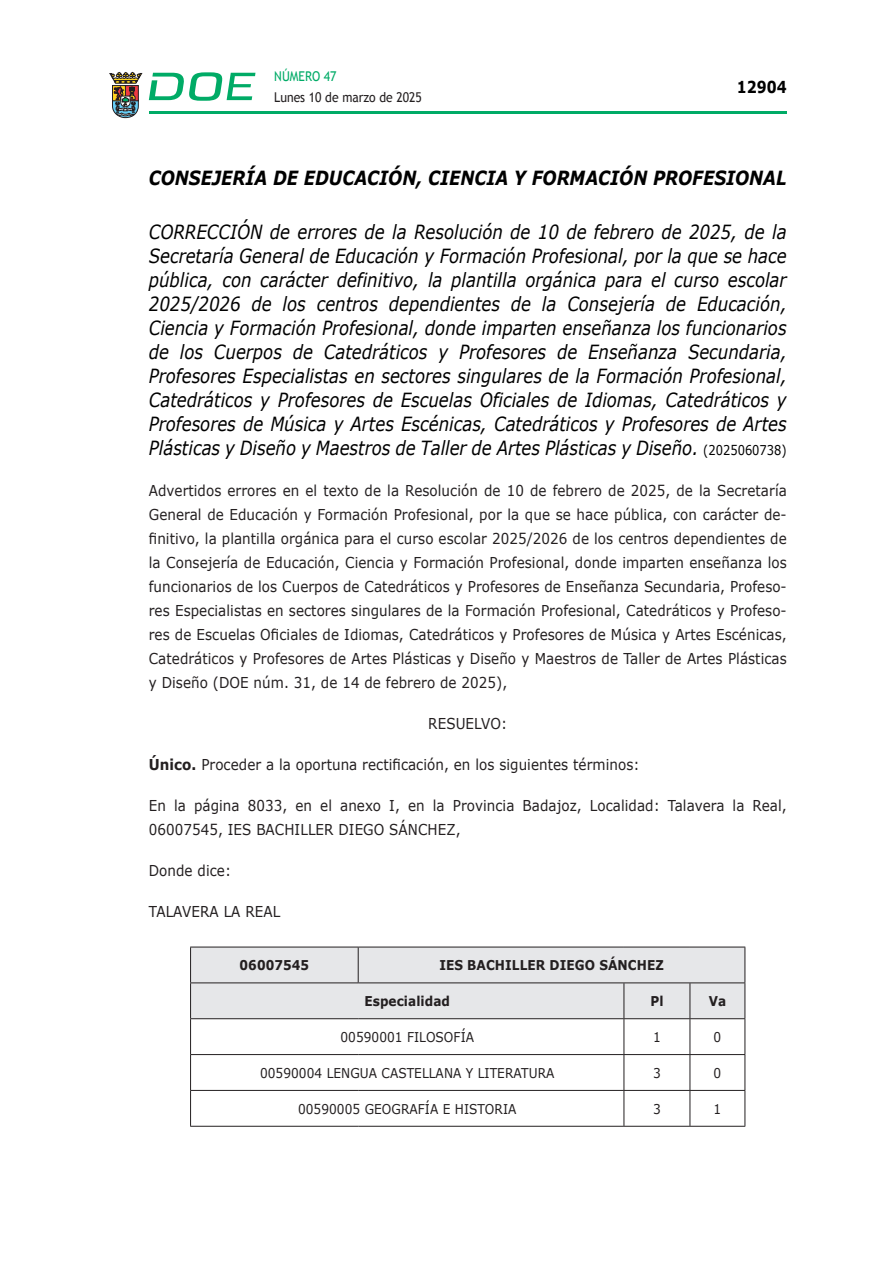
<style>
.page{position:relative;width:893px;height:1263px;background:#fff}
.page>*{position:absolute;margin:0;border:0;box-sizing:border-box;transform-origin:0 0}
.SUBORGANISMO{font:italic 19.5px/24px "Verdana";color:#000;text-align:justify;scale:.85 1}
.ORGANISMO{font:italic 700 19.5px "Verdana";color:#000;scale:.85 1}
.t1{font:700 16.5px "Verdana";color:#000;scale:.85 1}
.CUERPO_DE_TEXTO{font:15px/24px "Verdana";letter-spacing:.005em;color:#231f20;text-align:justify;scale:.9 1}
.CUERPO_DE_TEXTO_TABL{font:13.5px "Verdana";letter-spacing:.005em;color:#231f20;scale:.9 1}
.TABLATITULO{font:700 13.5px "Verdana";letter-spacing:.005em;color:#231f20;scale:.9 1}
.t2{font:13.5px "Trebuchet MS";color:#231f20;scale:.9 1}
.t3{font:13.5px "Trebuchet MS";color:#00ab67;scale:.9 1}
.s1{font-style:normal;font-size:13.5px}
.s2{font-weight:700}
</style>
<div class="page">
<hr style="left:149px;top:111px;width:638px;height:3px;background:#00ab66">
<svg style="left:109px;top:72px;width:33px;height:46px"></svg>
<svg style="left:149px;top:72px;width:106px;height:29px"></svg>
<div style="left:191px;top:948px;width:554px;height:70px;background:#e6e7e9"></div>
<hr style="left:190px;top:947px;width:168px;height:1px;background:#231f20">
<hr style="left:190px;top:947px;width:1px;height:35px;background:#231f20">
<hr style="left:358px;top:947px;width:266px;height:1px;background:#231f20">
<hr style="left:358px;top:947px;width:1px;height:35px;background:#231f20">
<hr style="left:624px;top:947px;width:66px;height:1px;background:#231f20">
<hr style="left:690px;top:947px;width:55px;height:1px;background:#231f20">
<hr style="left:745px;top:947px;width:1px;height:35px;background:#231f20">
<hr style="left:190px;top:982px;width:168px;height:1px;background:#231f20">
<hr style="left:190px;top:983px;width:1px;height:35px;background:#231f20">
<hr style="left:358px;top:982px;width:266px;height:1px;background:#231f20">
<hr style="left:624px;top:982px;width:66px;height:1px;background:#231f20">
<hr style="left:624px;top:983px;width:1px;height:35px;background:#231f20">
<hr style="left:690px;top:982px;width:55px;height:1px;background:#231f20">
<hr style="left:690px;top:983px;width:1px;height:35px;background:#231f20">
<hr style="left:745px;top:983px;width:1px;height:35px;background:#231f20">
<hr style="left:190px;top:1018px;width:168px;height:1px;background:#231f20">
<hr style="left:190px;top:1019px;width:1px;height:35px;background:#231f20">
<hr style="left:358px;top:1018px;width:266px;height:1px;background:#231f20">
<hr style="left:624px;top:1018px;width:66px;height:1px;background:#231f20">
<hr style="left:624px;top:1019px;width:1px;height:35px;background:#231f20">
<hr style="left:690px;top:1018px;width:55px;height:1px;background:#231f20">
<hr style="left:690px;top:1019px;width:1px;height:35px;background:#231f20">
<hr style="left:745px;top:1019px;width:1px;height:35px;background:#231f20">
<hr style="left:190px;top:1054px;width:168px;height:1px;background:#231f20">
<hr style="left:190px;top:1055px;width:1px;height:35px;background:#231f20">
<hr style="left:358px;top:1054px;width:266px;height:1px;background:#231f20">
<hr style="left:624px;top:1054px;width:66px;height:1px;background:#231f20">
<hr style="left:624px;top:1055px;width:1px;height:35px;background:#231f20">
<hr style="left:690px;top:1054px;width:55px;height:1px;background:#231f20">
<hr style="left:690px;top:1055px;width:1px;height:35px;background:#231f20">
<hr style="left:745px;top:1055px;width:1px;height:35px;background:#231f20">
<hr style="left:190px;top:1090px;width:168px;height:1px;background:#231f20">
<hr style="left:190px;top:1091px;width:1px;height:35px;background:#231f20">
<hr style="left:358px;top:1090px;width:266px;height:1px;background:#231f20">
<hr style="left:624px;top:1090px;width:66px;height:1px;background:#231f20">
<hr style="left:624px;top:1091px;width:1px;height:35px;background:#231f20">
<hr style="left:690px;top:1090px;width:55px;height:1px;background:#231f20">
<hr style="left:690px;top:1091px;width:1px;height:35px;background:#231f20">
<hr style="left:745px;top:1091px;width:1px;height:35px;background:#231f20">
<hr style="left:190px;top:1126px;width:168px;height:1px;background:#231f20">
<hr style="left:358px;top:1126px;width:266px;height:1px;background:#231f20">
<hr style="left:624px;top:1126px;width:66px;height:1px;background:#231f20">
<hr style="left:690px;top:1126px;width:55px;height:1px;background:#231f20">
<p class="t3" style="left:274px;top:68px;width:71px">NÚMERO 47</p>
<p class="t2" style="left:274px;top:89px;width:166px">Lunes 10 de marzo de 2025</p>
<p class="t1" style="left:737px;top:75px;width:60px">12904</p>
<p class="ORGANISMO" style="left:149px;top:164px;width:752px">CONSEJERÍA DE EDUCACIÓN, CIENCIA Y FORMACIÓN PROFESIONAL</p>
<p class="SUBORGANISMO" style="left:149px;top:220px;width:752px">CORRECCIÓN de errores de la Resolución de 10 de febrero de 2025, de la Secretaría General de Educación y Formación Profesional, por la que se hace pública, con carácter definitivo, la plantilla orgánica para el curso escolar 2025/2026 de los centros dependientes de la Consejería de Educación, Ciencia y Formación Profesional, donde imparten enseñanza los funcionarios de los Cuerpos de Catedráticos y Profesores de Enseñanza Secundaria, Profesores Especialistas en sectores singulares de la Formación Profesional, Catedráticos y Profesores de Escuelas Oficiales de Idiomas, Catedráticos y Profesores de Música y Artes Escénicas, Catedráticos y Profesores de Artes Plásticas y Diseño y Maestros de Taller de Artes Plásticas y Diseño. <span class="s1">(2025060738)</span></p>
<p class="CUERPO_DE_TEXTO" style="left:149px;top:479px;width:710px">Advertidos errores en el texto de la Resolución de 10 de febrero de 2025, de la Secretaría General de Educación y Formación Profesional, por la que se hace pública, con carácter de&shy;finitivo, la plantilla orgánica para el curso escolar 2025/2026 de los centros dependientes de la Consejería de Educación, Ciencia y Formación Profesional, donde imparten enseñanza los funcionarios de los Cuerpos de Catedráticos y Profesores de Enseñanza Secundaria, Profeso&shy;res Especialistas en sectores singulares de la Formación Profesional, Catedráticos y Profeso&shy;res de Escuelas Oficiales de Idiomas, Catedráticos y Profesores de Música y Artes Escénicas, Catedráticos y Profesores de Artes Plásticas y Diseño y Maestros de Taller de Artes Plásticas y Diseño (DOE núm. 31, de 14 de febrero de 2025),</p>
<p class="CUERPO_DE_TEXTO" style="left:428px;top:712px;width:89px">RESUELVO:</p>
<p class="CUERPO_DE_TEXTO" style="left:149px;top:753px;width:547px"><span class="s2">Único.</span> Proceder a la oportuna rectificación, en los siguientes términos:</p>
<p class="CUERPO_DE_TEXTO" style="left:149px;top:794px;width:710px">En la página 8033, en el anexo I, en la Provincia Badajoz, Localidad: Talavera la Real,<br>06007545, IES BACHILLER DIEGO SÁNCHEZ,</p>
<p class="CUERPO_DE_TEXTO" style="left:149px;top:859px;width:93px">Donde dice:</p>
<p class="CUERPO_DE_TEXTO" style="left:149px;top:900px;width:148px">TALAVERA LA REAL</p>
<p class="TABLATITULO" style="left:240px;top:956px;width:79px">06007545</p>
<p class="TABLATITULO" style="left:439px;top:956px;width:251px">IES BACHILLER DIEGO SÁNCHEZ</p>
<p class="TABLATITULO" style="left:364px;top:991px;width:97px">Especialidad</p>
<p class="TABLATITULO" style="left:650px;top:991px;width:16px">Pl</p>
<p class="TABLATITULO" style="left:709px;top:991px;width:21px">Va</p>
<p class="CUERPO_DE_TEXTO_TABL" style="left:340px;top:1028px;width:150px">00590001 FILOSOFÍA</p>
<p class="CUERPO_DE_TEXTO_TABL" style="left:653px;top:1028px;width:10px">1</p>
<p class="CUERPO_DE_TEXTO_TABL" style="left:714px;top:1028px;width:10px">0</p>
<p class="CUERPO_DE_TEXTO_TABL" style="left:260px;top:1064px;width:329px">00590004 LENGUA CASTELLANA Y LITERATURA</p>
<p class="CUERPO_DE_TEXTO_TABL" style="left:653px;top:1064px;width:10px">3</p>
<p class="CUERPO_DE_TEXTO_TABL" style="left:714px;top:1064px;width:10px">0</p>
<p class="CUERPO_DE_TEXTO_TABL" style="left:298px;top:1100px;width:244px">00590005 GEOGRAFÍA E HISTORIA</p>
<p class="CUERPO_DE_TEXTO_TABL" style="left:653px;top:1100px;width:10px">3</p>
<p class="CUERPO_DE_TEXTO_TABL" style="left:714px;top:1100px;width:10px">1</p>
</div>
